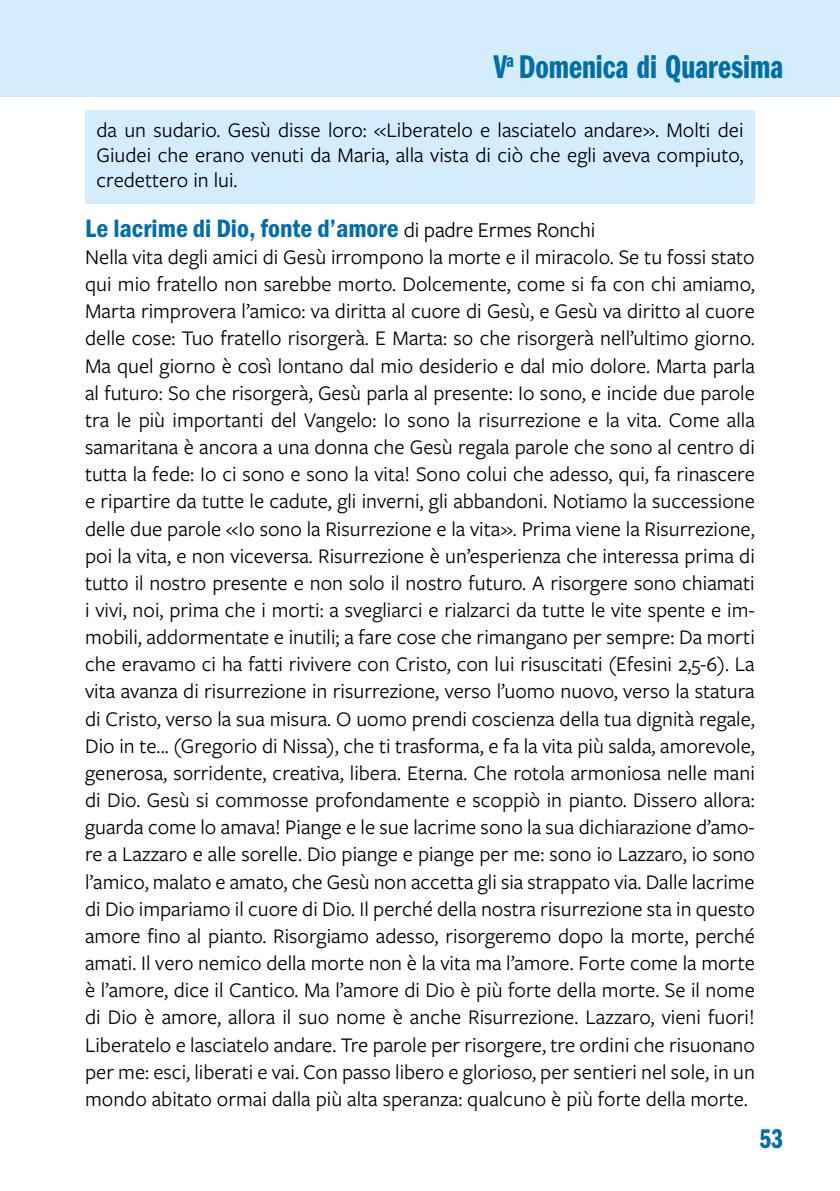
<style>
.page{position:relative;width:840px;height:1191px;background:#fff}
.page>*{position:absolute;margin:0;border:0;box-sizing:border-box;transform-origin:0 0}
.t1{font:34px "Franklin Gothic URW Com Dem";color:#006eab}
.t2{font:28px "Franklin Gothic URW Com Dem";color:#006eab}
.t3{font:26px "Franklin Gothic URW Con Dem";color:#006eab}
.t4{font:21.6px/27.2px "Freight Sans Pro";color:#000;text-align:justify}
.s1{font-family:"Freight Sans Pro";font-size:22px;color:#000}
</style>
<div class="page">
<div style="left:0;top:0;width:839px;height:97px;background:#d4edfc"></div>
<div style="left:85px;top:111px;width:669px;height:93px;background:#d4edfc"></div>
<h1 class="t1" style="left:493px;top:43px;width:291px">V<sup>a</sup> Domenica di Quaresima</h1>
<p class="t4" style="left:96px;top:116px;width:648px;line-height:25.2px">da un sudario. Gesù disse loro: «Liberatelo e lasciatelo andare». Molti dei Giudei che erano venuti da Maria, alla vista di ciò che egli aveva compiuto, credettero in lui.</p>
<p class="t3" style="left:85px;top:211px;width:511px">Le lacrime di Dio, fonte d’amore <span class="s1">di padre Ermes Ronchi</span></p>
<p class="t4" style="left:85px;top:242px;width:671px">Nella vita degli amici di Gesù irrompono la morte e il miracolo. Se tu fossi stato qui mio fratello non sarebbe morto. Dolcemente, come si fa con chi amiamo, Marta rimprovera l’amico: va diritta al cuore di Gesù, e Gesù va diritto al cuore delle cose: Tuo fratello risorgerà. E Marta: so che risorgerà nell’ultimo giorno.<br>Ma quel giorno è così lontano dal mio desiderio e dal mio dolore. Marta parla al futuro: So che risorgerà, Gesù parla al presente: Io sono, e incide due parole tra le più importanti del Vangelo: Io sono la risurrezione e la vita. Come alla samaritana è ancora a una donna che Gesù regala parole che sono al centro di tutta la fede: Io ci sono e sono la vita! Sono colui che adesso, qui, fa rinascere e ripartire da tutte le cadute, gli inverni, gli abbandoni. Notiamo la successione delle due parole «Io sono la Risurrezione e la vita». Prima viene la Risurrezione, poi la vita, e non viceversa. Risurrezione è un’esperienza che interessa prima di tutto il nostro presente e non solo il nostro futuro. A risorgere sono chiamati i vivi, noi, prima che i morti: a svegliarci e rialzarci da tutte le vite spente e im&shy;mobili, addormentate e inutili; a fare cose che rimangano per sempre: Da morti che eravamo ci ha fatti rivivere con Cristo, con lui risuscitati (Efesini 2,5-6). La vita avanza di risurrezione in risurrezione, verso l’uomo nuovo, verso la statura di Cristo, verso la sua misura. O uomo prendi coscienza della tua dignità regale, Dio in te... (Gregorio di Nissa), che ti trasforma, e fa la vita più salda, amorevole, generosa, sorridente, creativa, libera. Eterna. Che rotola armoniosa nelle mani di Dio. Gesù si commosse profondamente e scoppiò in pianto. Dissero allora: guarda come lo amava! Piange e le sue lacrime sono la sua dichiarazione d’amo&shy;re a Lazzaro e alle sorelle. Dio piange e piange per me: sono io Lazzaro, io sono l’amico, malato e amato, che Gesù non accetta gli sia strappato via. Dalle lacrime di Dio impariamo il cuore di Dio. Il perché della nostra risurrezione sta in questo amore fino al pianto. Risorgiamo adesso, risorgeremo dopo la morte, perché amati. Il vero nemico della morte non è la vita ma l’amore. Forte come la morte è l’amore, dice il Cantico. Ma l’amore di Dio è più forte della morte. Se il nome di Dio è amore, allora il suo nome è anche Risurrezione. Lazzaro, vieni fuori!<br>Liberatelo e lasciatelo andare. Tre parole per risorgere, tre ordini che risuonano per me: esci, liberati e vai. Con passo libero e glorioso, per sentieri nel sole, in un mondo abitato ormai dalla più alta speranza: qualcuno è più forte della morte.</p>
<p class="t2" style="left:759px;top:1119px;width:25px">53</p>
</div>
